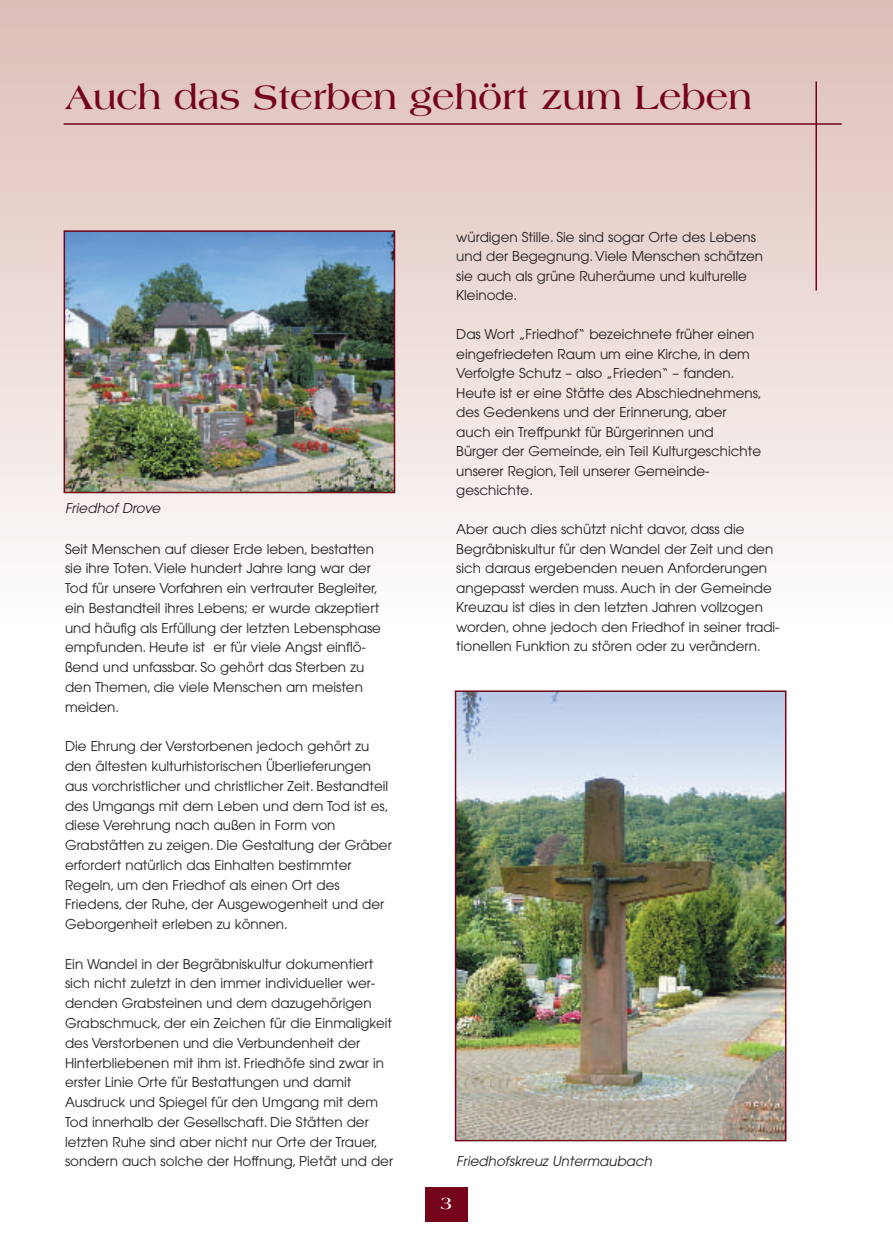
<style>
.page{position:relative;width:893px;height:1259px;background:#fff}
.page>*{position:absolute;margin:0;border:0;box-sizing:border-box;transform-origin:0 0}
.t1{font:700 36px "Americana";color:#75031a}
.t2{font:700 18px "Americana";color:#fff}
.t3{font:13.5px/19.8px "Avant Garde";color:#231f20}
.t4{font:italic 13.5px "Avant Garde";color:#231f20}
</style>
<div class="page">
<div style="left:0;top:0;width:892px;height:626px;background:linear-gradient(to bottom,#dcbdb6,#fdfcfc)"></div>
<img style="left:67px;top:233px;width:325px;height:257px">
<div style="left:64px;top:230px;width:331px;height:263px;border:2px solid #75031a"></div>
<img style="left:458px;top:693px;width:325px;height:445px">
<div style="left:455px;top:690px;width:331px;height:451px;border:2px solid #75031a"></div>
<hr style="left:815px;top:81px;width:2px;height:209px;background:#75031a">
<div style="left:425px;top:1187px;width:43px;height:34px;background:#75031a"></div>
<hr style="left:64px;top:123px;width:778px;height:2px;background:#75031a">
<h1 class="t1" style="left:65px;top:83px;width:688px">Auch das Sterben gehört zum Leben</h1>
<p class="t4" style="left:65px;top:503px;width:97px">Friedhof Drove</p>
<p class="t3" style="left:65px;top:540px;width:317px">Seit Menschen auf dieser Erde leben, bestatten sie ihre Toten. Viele hundert Jahre lang war der Tod für unsere Vorfahren ein vertrauter Begleiter, ein Bestandteil ihres Lebens; er wurde akzeptiert und häufig als Erfüllung der letzten Lebensphase empfunden. Heute ist er für viele Angst einflö&shy;ßend und unfassbar. So gehört das Sterben zu den Themen, die viele Menschen am meisten meiden.</p>
<p class="t3" style="left:65px;top:737px;width:328px">Die Ehrung der Verstorbenen jedoch gehört zu den ältesten kulturhistorischen Überlieferungen aus vorchristlicher und christlicher Zeit. Bestandteil des Umgangs mit dem Leben und dem Tod ist es, diese Verehrung nach außen in Form von Grabstätten zu zeigen. Die Gestaltung der Gräber erfordert natürlich das Einhalten bestimmter Regeln, um den Friedhof als einen Ort des Friedens, der Ruhe, der Ausgewogenheit und der Geborgenheit erleben zu können.</p>
<p class="t3" style="left:65px;top:955px;width:330px">Ein Wandel in der Begräbniskultur dokumentiert sich nicht zuletzt in den immer individueller wer&shy;denden Grabsteinen und dem dazugehörigen Grabschmuck, der ein Zeichen für die Einmaligkeit des Verstorbenen und die Verbundenheit der Hinterbliebenen mit ihm ist. Friedhöfe sind zwar in erster Linie Orte für Bestattungen und damit Ausdruck und Spiegel für den Umgang mit dem Tod innerhalb der Gesellschaft. Die Stätten der letzten Ruhe sind aber nicht nur Orte der Trauer, sondern auch solche der Hoffnung, Pietät und der</p>
<p class="t3" style="left:456px;top:228px;width:308px">würdigen Stille. Sie sind sogar Orte des Lebens und der Begegnung. Viele Menschen schätzen sie auch als grüne Ruheräume und kulturelle Kleinode.</p>
<p class="t3" style="left:456px;top:326px;width:307px">Das Wort „Friedhof“ bezeichnete früher einen eingefriedeten Raum um eine Kirche, in dem Verfolgte Schutz – also „Frieden“ – fanden.<br>Heute ist er eine Stätte des Abschiednehmens, des Gedenkens und der Erinnerung, aber auch ein Treffpunkt für Bürgerinnen und<br>Bürger der Gemeinde, ein Teil Kulturgeschichte unserer Region, Teil unserer Gemeinde&shy;geschichte.</p>
<p class="t3" style="left:456px;top:521px;width:325px">Aber auch dies schützt nicht davor, dass die Begräbniskultur für den Wandel der Zeit und den sich daraus ergebenden neuen Anforderungen angepasst werden muss. Auch in der Gemeinde Kreuzau ist dies in den letzten Jahren vollzogen worden, ohne jedoch den Friedhof in seiner tradi&shy;tionellen Funktion zu stören oder zu verändern.</p>
<p class="t4" style="left:456px;top:1156px;width:197px">Friedhofskreuz Untermaubach</p>
<h2 class="t2" style="left:440px;top:1196px;width:13px">3</h2>
</div>
